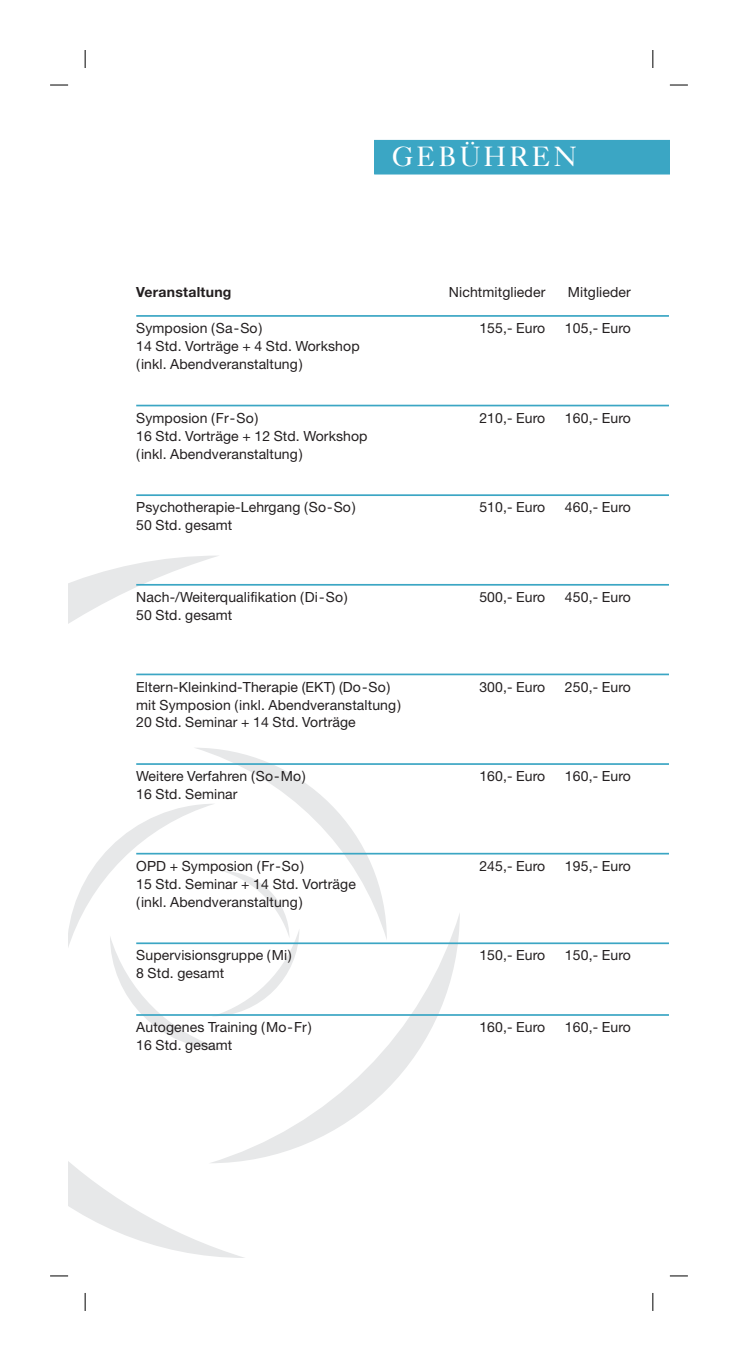
<style>
.page{position:relative;width:738px;height:1361px;background:#fff}
.page>*{position:absolute;margin:0;border:0;box-sizing:border-box;transform-origin:0 0}
.t1{font:28px "Caslon Five Forty";letter-spacing:.08em;color:#fff}
.t2{font:14px/18px "Helvetica Neue";letter-spacing:.01em;color:#231f20}
.t3{font:700 14px "Helvetica Neue";letter-spacing:.02em;color:#231f20}
</style>
<div class="page">
<svg style="left:50px;top:1275px;width:18px;height:1px"></svg>
<svg style="left:85px;top:1293px;width:1px;height:18px"></svg>
<svg style="left:50px;top:85px;width:18px;height:1px"></svg>
<svg style="left:85px;top:50px;width:1px;height:18px"></svg>
<svg style="left:669px;top:85px;width:18px;height:1px"></svg>
<svg style="left:652px;top:50px;width:1px;height:18px"></svg>
<svg style="left:669px;top:1275px;width:18px;height:1px"></svg>
<svg style="left:652px;top:1293px;width:1px;height:18px"></svg>
<svg style="left:220px;top:749px;width:166px;height:163px"></svg>
<svg style="left:245px;top:912px;width:214px;height:249px"></svg>
<svg style="left:68px;top:944px;width:177px;height:314px"></svg>
<svg style="left:68px;top:555px;width:152px;height:425px"></svg>
<hr style="left:136px;top:315px;width:532px;height:2px;background:#3ba6c4">
<div style="left:374px;top:140px;width:295px;height:34px;background:#3ba6c4"></div>
<hr style="left:136px;top:405px;width:532px;height:1px;background:#3ba6c4">
<hr style="left:136px;top:494px;width:532px;height:2px;background:#3ba6c4">
<hr style="left:136px;top:584px;width:532px;height:1px;background:#3ba6c4">
<hr style="left:136px;top:673px;width:532px;height:2px;background:#3ba6c4">
<hr style="left:136px;top:763px;width:532px;height:2px;background:#3ba6c4">
<hr style="left:136px;top:853px;width:532px;height:1px;background:#3ba6c4">
<hr style="left:136px;top:942px;width:532px;height:2px;background:#3ba6c4">
<hr style="left:136px;top:1014px;width:532px;height:2px;background:#3ba6c4">
<h1 class="t1" style="left:391px;top:147px;width:187px">GEBÜHREN</h1>
<p class="t3" style="left:136px;top:287px;width:97px">Veranstaltung</p>
<p class="t2" style="left:136px;top:320px;width:225px">Symposion (Sa-So)<br>14 Std. Vorträge + 4 Std. Workshop (inkl. Abendveranstaltung)</p>
<p class="t2" style="left:136px;top:410px;width:233px">Symposion (Fr-So)<br>16 Std. Vorträge + 12 Std. Workshop (inkl. Abendveranstaltung)</p>
<p class="t2" style="left:136px;top:500px;width:221px">Psychotherapie-Lehrgang (So-So)<br>50 Std. gesamt</p>
<p class="t2" style="left:136px;top:589px;width:213px">Nach-/Weiterqualifikation (Di-So)<br>50 Std. gesamt</p>
<p class="t2" style="left:448px;top:285px;width:98px">Nichtmitglieder</p>
<p class="t2" style="left:567px;top:285px;width:65px">Mitglieder</p>
<p class="t2" style="left:479px;top:320px;width:67px">155,- Euro</p>
<p class="t2" style="left:564px;top:320px;width:67px">105,- Euro</p>
<p class="t2" style="left:479px;top:410px;width:67px">210,- Euro</p>
<p class="t2" style="left:564px;top:410px;width:67px">160,- Euro</p>
<p class="t2" style="left:479px;top:500px;width:67px">510,- Euro</p>
<p class="t2" style="left:564px;top:500px;width:67px">460,- Euro</p>
<p class="t2" style="left:479px;top:589px;width:67px">500,- Euro</p>
<p class="t2" style="left:564px;top:589px;width:67px">450,- Euro</p>
<p class="t2" style="left:136px;top:679px;width:266px">Eltern-Kleinkind-Therapie (EKT) (Do-So) mit Symposion (inkl. Abendveranstaltung)<br>20 Std. Seminar + 14 Std. Vorträge</p>
<p class="t2" style="left:479px;top:679px;width:67px">300,- Euro</p>
<p class="t2" style="left:564px;top:679px;width:67px">250,- Euro</p>
<p class="t2" style="left:136px;top:768px;width:171px">Weitere Verfahren (So-Mo)<br>16 Std. Seminar</p>
<p class="t2" style="left:479px;top:768px;width:67px">160,- Euro</p>
<p class="t2" style="left:564px;top:768px;width:67px">160,- Euro</p>
<p class="t2" style="left:136px;top:858px;width:221px">OPD + Symposion (Fr-So)<br>15 Std. Seminar + 14 Std. Vorträge (inkl. Abendveranstaltung)</p>
<p class="t2" style="left:479px;top:858px;width:67px">245,- Euro</p>
<p class="t2" style="left:564px;top:858px;width:67px">195,- Euro</p>
<p class="t2" style="left:136px;top:948px;width:157px">Supervisionsgruppe (Mi)<br>8 Std. gesamt</p>
<p class="t2" style="left:479px;top:948px;width:67px">150,- Euro</p>
<p class="t2" style="left:564px;top:948px;width:67px">150,- Euro</p>
<p class="t2" style="left:136px;top:1019px;width:177px">Autogenes Training (Mo-Fr)<br>16 Std. gesamt</p>
<p class="t2" style="left:479px;top:1019px;width:67px">160,- Euro</p>
<p class="t2" style="left:564px;top:1019px;width:67px">160,- Euro</p>
</div>
